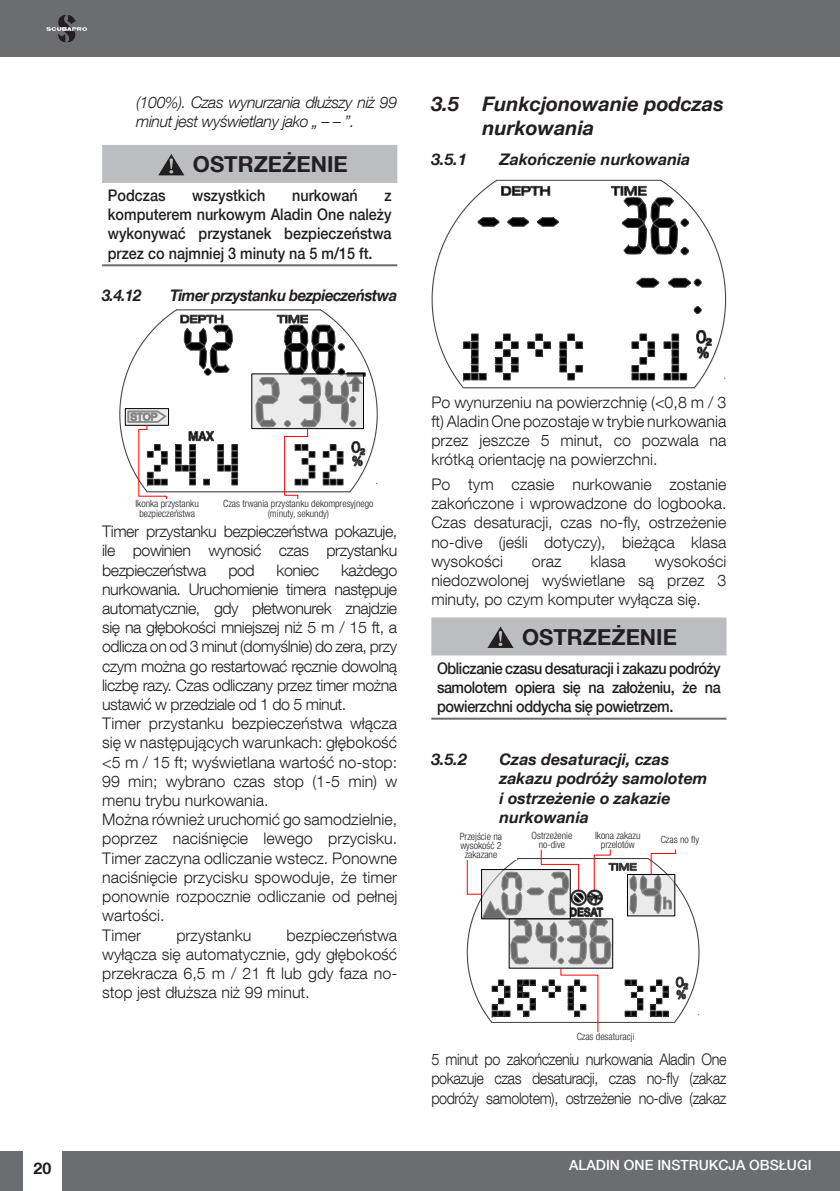
<style>
.page{position:relative;width:840px;height:1191px;background:#fff}
.page>*{position:absolute;margin:0;border:0;box-sizing:border-box;transform-origin:0 0}
.WARNING{font:700 22px "Helvetica Neue LT Com";color:#231f20}
.t1{font:italic 700 20px/24px "Helvetica Neue LT Com";color:#231f20}
.NORMALE{font:300 16px/19.2px "Helvetica Neue LT Com";color:#231f20;text-align:justify}
.Warning_text_end{font:500 16px/19.2px "Helvetica Neue LT Com";color:#231f20;text-align:justify;scale:.9 1}
.NORMALE-2{font:300 16px/19.2px "Helvetica Neue LT Com";color:#231f20;text-align:justify;scale:.9 1}
.t2{font:italic 700 16px/19.2px "Helvetica Neue LT Com";color:#231f20}
.note{font:italic 300 16px/19.2px "Helvetica Neue LT Com";letter-spacing:-.03em;color:#231f20}
.t3{font:italic 700 16px "Helvetica Neue LT Com";letter-spacing:-.03em;color:#231f20;scale:.93 1}
.t4{font:italic 700 16px "Helvetica Neue LT Com";color:#231f20;scale:.93 1}
.t5{font:700 16px "Helvetica Neue LT Com";color:#231f20}
.t6{font:500 14px "Helvetica Neue LT Com";color:#fff}
.NORMALE-3{font:300 condensed 10px/9px "Helvetica Neue LT Com";color:#231f20;text-align:center}
</style>
<div class="page">
<hr style="left:839px;top:0;width:1px;height:57px;background:#6c6d70">
<div style="left:62px;top:1151px;width:777px;height:40px;background:#6c6d70"></div>
<hr style="left:839px;top:1151px;width:1px;height:40px;background:#6c6d70">
<div style="left:0;top:1151px;width:23px;height:40px;background:#6c6d70"></div>
<div style="left:0;top:0;width:839px;height:57px;background:#6c6d70"></div>
<svg style="left:46px;top:15px;width:41px;height:27px"></svg>
<div style="left:102px;top:145px;width:295px;height:38px;background:#bcbdc0"></div>
<hr style="left:102px;top:264px;width:295px;height:2px;background:#6c6d70">
<svg style="left:158px;top:154px;width:26px;height:21px"></svg>
<hr style="left:148px;top:492px;width:202px;height:1px;background:#cdcdcd">
<hr style="left:147px;top:491px;width:202px;height:1px;background:#404040">
<hr style="left:177px;top:310px;width:144px;height:1px;background:#cdcdcd">
<hr style="left:176px;top:309px;width:144px;height:1px;background:#404040">
<div style="left:252px;top:374px;width:111px;height:54px;background:linear-gradient(to bottom,#ebebeb,#ebebeb)"></div>
<svg style="left:120px;top:310px;width:117px;height:189px"></svg>
<svg style="left:256px;top:310px;width:121px;height:189px"></svg>
<div style="left:431px;top:617px;width:295px;height:38px;background:#bcbdc0"></div>
<hr style="left:431px;top:717px;width:295px;height:2px;background:#6c6d70">
<div style="left:559px;top:342px;width:7px;height:6px;background:#000"></div>
<div style="left:559px;top:342px;width:7px;height:6px;border:1px solid #404040"></div>
<div style="left:559px;top:350px;width:7px;height:6px;background:#000"></div>
<div style="left:559px;top:350px;width:7px;height:6px;border:1px solid #404040"></div>
<div style="left:559px;top:357px;width:7px;height:7px;background:#000"></div>
<div style="left:559px;top:357px;width:7px;height:7px;border:1px solid #404040"></div>
<div style="left:559px;top:365px;width:7px;height:7px;background:#000"></div>
<div style="left:559px;top:365px;width:7px;height:7px;border:1px solid #404040"></div>
<div style="left:567px;top:334px;width:7px;height:6px;background:#000"></div>
<div style="left:567px;top:334px;width:7px;height:6px;border:1px solid #404040"></div>
<div style="left:567px;top:373px;width:7px;height:7px;background:#000"></div>
<div style="left:567px;top:373px;width:7px;height:7px;border:1px solid #404040"></div>
<div style="left:575px;top:342px;width:7px;height:6px;background:#000"></div>
<div style="left:575px;top:342px;width:7px;height:6px;border:1px solid #404040"></div>
<div style="left:575px;top:365px;width:7px;height:7px;background:#000"></div>
<div style="left:575px;top:365px;width:7px;height:7px;border:1px solid #404040"></div>
<hr style="left:463px;top:388px;width:231px;height:1px;background:#cdcdcd">
<hr style="left:463px;top:387px;width:231px;height:1px;background:#404040">
<hr style="left:497px;top:181px;width:164px;height:1px;background:#cdcdcd">
<hr style="left:496px;top:180px;width:164px;height:1px;background:#404040">
<svg style="left:432px;top:180px;width:126px;height:208px"></svg>
<svg style="left:611px;top:180px;width:114px;height:208px"></svg>
<svg style="left:487px;top:626px;width:26px;height:22px"></svg>
<svg style="left:466px;top:849px;width:233px;height:183px"></svg>
<div style="left:445px;top:832px;width:71px;height:27px;background:#fff"></div>
<p class="note" style="left:136px;top:92px;width:262px">(100%). Czas wynurzania dłuższy niż 99 minut jest wyświetlany jako „ – – ”.</p>
<p class="WARNING" style="left:193px;top:150px;width:156px">OSTRZEŻENIE</p>
<p class="Warning_text_end" style="left:108px;top:185px;width:66px">Podczas</p>
<p class="Warning_text_end" style="left:192px;top:185px;width:83px">wszystkich</p>
<p class="Warning_text_end" style="left:292px;top:185px;width:74px">nurkowań</p>
<p class="Warning_text_end" style="left:108px;top:185px;width:316px;text-indent:276px">z komputerem nurkowym Aladin One należy wykonywać przystanek bezpieczeństwa przez co najmniej 3 minuty na 5 m/15 ft.</p>
<p class="t4" style="left:102px;top:285px;width:44px">3.4.12</p>
<p class="t3" style="left:170px;top:285px;width:245px">Timer przystanku bezpieczeństwa</p>
<p class="t1" style="left:482px;top:91px;width:243px;text-indent:-51px">3.5 Funkcjonowanie podczas nurkowania</p>
<p class="t2" style="left:431px;top:149px;width:37px">3.5.1</p>
<p class="t2" style="left:499px;top:149px;width:192px">Zakończenie nurkowania</p>
<p class="NORMALE-3" style="left:135px;top:499px;width:65px;line-height:10px">Ikonka przystanku bezpieczeństwa</p>
<p class="NORMALE-3" style="left:223px;top:498px;width:152px;line-height:10px">Czas trwania przystanku dekompresyjnego (minuty, sekundy)</p>
<p class="NORMALE" style="left:102px;top:521px;width:296px">Timer przystanku bezpieczeństwa pokazuje, ile powinien wynosić czas przystanku bezpieczeństwa</p>
<p class="NORMALE" style="left:102px;top:560px;width:296px;text-indent:239px">każdego nurkowania. Uruchomienie timera następuje automatycznie, gdy płetwonurek znajdzie się na głębokości mniejszej niż 5 m / 15 ft, a odlicza on od 3 minut (domyślnie) do zera, przy czym można go restartować ręcznie dowolną liczbę razy. Czas odliczany przez timer można ustawić w przedziale od 1 do 5 minut.</p>
<p class="NORMALE" style="left:102px;top:713px;width:296px">Timer przystanku bezpieczeństwa włącza się w następujących warunkach: głębokość &lt;5 m / 15 ft; wyświetlana wartość no-stop:<br>99 min; wybrano czas stop (1-5 min) w menu trybu nurkowania.</p>
<p class="NORMALE" style="left:102px;top:809px;width:296px">Można również uruchomić go samodzielnie, poprzez naciśnięcie lewego przycisku.<br>Timer zaczyna odliczanie wstecz. Ponowne naciśnięcie przycisku spowoduje, że timer ponownie rozpocznie odliczanie od pełnej wartości.</p>
<p class="NORMALE" style="left:102px;top:925px;width:40px">Timer</p>
<p class="NORMALE" style="left:176px;top:925px;width:76px">przystanku</p>
<p class="NORMALE" style="left:228px;top:560px;width:28px">pod</p>
<p class="NORMALE" style="left:276px;top:560px;width:44px">koniec</p>
<p class="NORMALE" style="left:102px;top:925px;width:296px;text-indent:184px">bezpieczeństwa wyłącza się automatycznie, gdy głębokość przekracza 6,5 m / 21 ft lub gdy faza no&shy;stop jest dłuższa niż 99 minut.</p>
<p class="NORMALE" style="left:431px;top:392px;width:296px">Po wynurzeniu na powierzchnię (&lt;0,8 m / 3 ft) Aladin One pozostaje w trybie nurkowania przez jeszcze 5 minut, co pozwala na krótką orientację na powierzchni.</p>
<p class="NORMALE" style="left:431px;top:474px;width:296px">Po tym czasie nurkowanie zostanie zakończone i wprowadzone do logbooka.<br>Czas desaturacji, czas no-fly, ostrzeżenie no-dive (jeśli dotyczy), bieżąca klasa wysokości</p>
<p class="NORMALE" style="left:431px;top:551px;width:296px;text-indent:223px">wysokości niedozwolonej wyświetlane są przez 3 minuty, po czym komputer wyłącza się.</p>
<p class="WARNING" style="left:522px;top:623px;width:156px">OSTRZEŻENIE</p>
<p class="Warning_text_end" style="left:437px;top:658px;width:316px">Obliczanie czasu desaturacji i zakazu podróży samolotem opiera się na założeniu, że na powierzchni oddycha się powietrzem.</p>
<p class="t2" style="left:431px;top:749px;width:37px">3.5.2</p>
<p class="t2" style="left:499px;top:749px;width:209px">Czas desaturacji, czas zakazu podróży samolotem i ostrzeżenie o zakazie nurkowania</p>
<p class="NORMALE" style="left:531px;top:551px;width:31px">oraz</p>
<p class="NORMALE" style="left:590px;top:551px;width:37px">klasa</p>
<p class="NORMALE-3" style="left:459px;top:832px;width:44px">Przejście na wysokość 2 zakazane</p>
<p class="NORMALE-3" style="left:531px;top:831px;width:42px">Ostrzeżenie no-dive</p>
<p class="NORMALE-3" style="left:594px;top:831px;width:47px">Ikona zakazu przelotów</p>
<p class="NORMALE-3" style="left:660px;top:835px;width:40px">Czas no fly</p>
<p class="NORMALE-3" style="left:576px;top:1031px;width:59px">Czas desaturacji</p>
<p class="NORMALE-2" style="left:431px;top:1049px;width:329px">5 minut po zakończeniu nurkowania Aladin One pokazuje czas desaturacji, czas no-fly (zakaz podróży samolotem), ostrzeżenie no-dive (zakaz</p>
<p class="t5" style="left:34px;top:1158px;width:19px">20</p>
<p class="t6" style="left:569px;top:1156px;width:244px">ALADIN ONE INSTRUKCJA OBSŁUGI</p>
</div>
